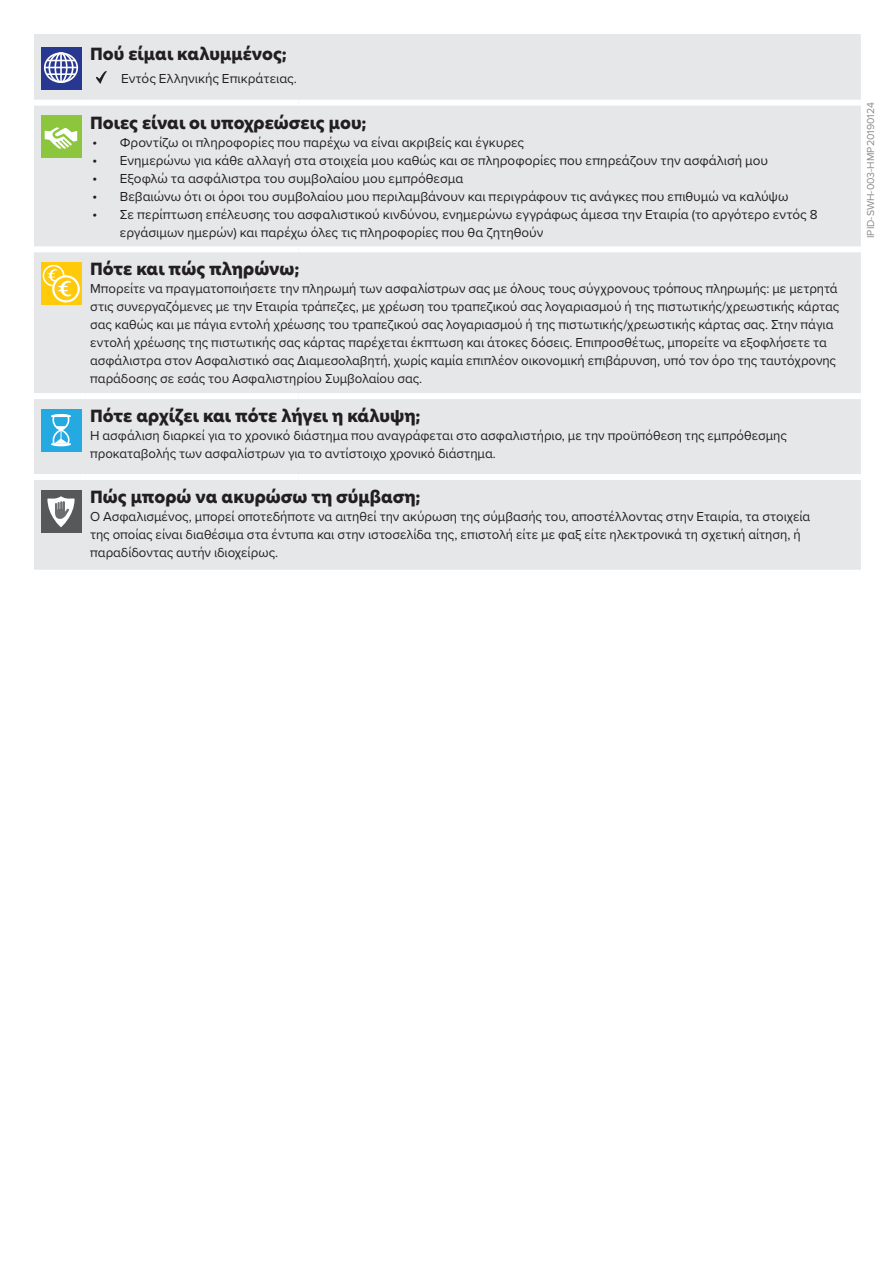
<style>
.page{position:relative;width:893px;height:1263px;background:#fff}
.page>*{position:absolute;margin:0;border:0;box-sizing:border-box;transform-origin:0 0}
.Cover_subhead{font:800 16.5px "Hero New";color:#231f20}
.Covered_bullets{font:13.5px/18px "Proxima Nova";color:#231f20}
.t1{font:10.5px "Proxima Nova";color:#8a8c8f}
.s1{font-family:"Myriad Pro";font-size:14.7px}
</style>
<div class="page">
<div style="left:34px;top:34px;width:827px;height:536px;background:#e6e7e9"></div>
<div style="left:86px;top:393px;width:212px;height:6px;background:#fff"></div>
<div style="left:298px;top:393px;width:9px;height:6px;background:#fff"></div>
<div style="left:307px;top:393px;width:51px;height:6px;background:#fff"></div>
<div style="left:358px;top:393px;width:503px;height:6px;background:#fff"></div>
<div style="left:86px;top:474px;width:212px;height:6px;background:#fff"></div>
<div style="left:298px;top:474px;width:9px;height:6px;background:#fff"></div>
<div style="left:307px;top:474px;width:51px;height:6px;background:#fff"></div>
<div style="left:358px;top:474px;width:503px;height:6px;background:#fff"></div>
<div style="left:34px;top:246px;width:52px;height:6px;background:#fff"></div>
<div style="left:34px;top:393px;width:52px;height:6px;background:#fff"></div>
<div style="left:34px;top:474px;width:52px;height:6px;background:#fff"></div>
<div style="left:34px;top:100px;width:52px;height:6px;background:#fff"></div>
<div style="left:86px;top:100px;width:212px;height:6px;background:#fff"></div>
<div style="left:298px;top:100px;width:9px;height:6px;background:#fff"></div>
<div style="left:307px;top:100px;width:51px;height:6px;background:#fff"></div>
<div style="left:358px;top:100px;width:503px;height:6px;background:#fff"></div>
<div style="left:86px;top:246px;width:212px;height:6px;background:#fff"></div>
<div style="left:298px;top:246px;width:9px;height:6px;background:#fff"></div>
<div style="left:307px;top:246px;width:51px;height:6px;background:#fff"></div>
<div style="left:358px;top:246px;width:503px;height:6px;background:#fff"></div>
<svg style="left:41px;top:47px;width:41px;height:42px"></svg>
<div style="left:44px;top:52px;width:34px;height:31px;border:2px solid #fff;border-radius:50%"></div>
<div style="left:48px;top:52px;width:26px;height:31px;border:2px solid #fff;border-radius:50%"></div>
<div style="left:55px;top:52px;width:13px;height:31px;border:2px solid #fff;border-radius:50%"></div>
<hr style="left:60px;top:53px;width:2px;height:30px;background:#fff">
<svg style="left:47px;top:60px;width:29px;height:1px"></svg>
<hr style="left:47px;top:73px;width:29px;height:2px;background:#fff">
<hr style="left:45px;top:67px;width:32px;height:1px;background:#fff">
<svg style="left:96px;top:72px;width:11px;height:12px"></svg>
<div style="left:41px;top:115px;width:41px;height:43px;background:#8bc63e"></div>
<svg style="left:45px;top:127px;width:33px;height:22px"></svg>
<svg style="left:41px;top:262px;width:41px;height:43px"></svg>
<div style="left:43px;top:265px;width:21px;height:21px;border:2px solid #fff;border-radius:50%"></div>
<svg style="left:53px;top:276px;width:26px;height:25px"></svg>
<div style="left:52px;top:275px;width:28px;height:27px;border:2px solid #fff;border-radius:50%"></div>
<svg style="left:47px;top:268px;width:25px;height:30px"></svg>
<div style="left:41px;top:409px;width:41px;height:42px;background:#24aae1"></div>
<svg style="left:51px;top:414px;width:20px;height:32px"></svg>
<div style="left:41px;top:490px;width:41px;height:42px;background:#57585a"></div>
<svg style="left:47px;top:496px;width:28px;height:31px"></svg>
<p class="Cover_subhead" style="left:90px;top:43px;width:198px">Πού είμαι καλυμμένος;</p>
<p class="Covered_bullets" style="left:121px;top:69px;width:177px">Εντός Ελληνικής Επικράτειας.</p>
<p class="Cover_subhead" style="left:90px;top:111px;width:278px">Ποιες είναι οι υποχρεώσεις μου;</p>
<p class="Covered_bullets" style="left:93px;top:132px;width:433px"><span class="s1">•</span> Φροντίζω οι πληροφορίες που παρέχω να είναι ακριβείς και έγκυρες</p>
<p class="Covered_bullets" style="left:93px;top:150px;width:677px"><span class="s1">•</span> Ενημερώνω για κάθε αλλαγή στα στοιχεία μου καθώς και σε πληροφορίες που επηρεάζουν την ασφάλισή μου</p>
<p class="Covered_bullets" style="left:93px;top:168px;width:372px"><span class="s1">•</span> Εξοφλώ τα ασφάλιστρα του συμβολαίου μου εμπρόθεσμα</p>
<p class="Covered_bullets" style="left:93px;top:186px;width:697px"><span class="s1">•</span> Βεβαιώνω ότι οι όροι του συμβολαίου μου περιλαμβάνουν και περιγράφουν τις ανάγκες που επιθυμώ να καλύψω</p>
<p class="Covered_bullets" style="left:120px;top:204px;width:699px;text-indent:-27px"><span class="s1">•</span> Σε περίπτωση επέλευσης του ασφαλιστικού κινδύνου, ενημερώνω εγγράφως άμεσα την Εταιρία (το αργότερο εντός 8 εργάσιμων ημερών) και παρέχω όλες τις πληροφορίες που θα ζητηθούν</p>
<p class="Cover_subhead" style="left:90px;top:258px;width:211px">Πότε και πώς πληρώνω;</p>
<p class="Covered_bullets" style="left:90px;top:279px;width:751px">Μπορείτε να πραγματοποιήσετε την πληρωμή των ασφαλίστρων σας με όλους τους σύγχρονους τρόπους πληρωμής: με μετρητά στις συνεργαζόμενες με την Εταιρία τράπεζες, με χρέωση του τραπεζικού σας λογαριασμού ή της πιστωτικής/χρεωστικής κάρτας σας καθώς και με πάγια εντολή χρέωσης του τραπεζικού σας λογαριασμού ή της πιστωτικής/χρεωστικής κάρτας σας. Στην πάγια εντολή χρέωσης της πιστωτικής σας κάρτας παρέχεται έκπτωση και άτοκες δόσεις. Επιπροσθέτως, μπορείτε να εξοφλήσετε τα ασφάλιστρα στον Ασφαλιστικό σας Διαμεσολαβητή, χωρίς καμία επιπλέον οικονομική επιβάρυνση, υπό τον όρο της ταυτόχρονης παράδοσης σε εσάς του Ασφαλιστηρίου Συμβολαίου σας.</p>
<p class="Cover_subhead" style="left:90px;top:405px;width:332px">Πότε αρχίζει και πότε λήγει η κάλυψη;</p>
<p class="Covered_bullets" style="left:90px;top:426px;width:698px">Η ασφάλιση διαρκεί για το χρονικό διάστημα που αναγράφεται στο ασφαλιστήριο, με την προϋπόθεση της εμπρόθεσμης προκαταβολής των ασφαλίστρων για το αντίστοιχο χρονικό διάστημα.</p>
<p class="Cover_subhead" style="left:90px;top:486px;width:332px">Πώς μπορώ να ακυρώσω τη σύμβαση;</p>
<p class="Covered_bullets" style="left:90px;top:507px;width:722px">Ο Ασφαλισμένος, μπορεί οποτεδήποτε να αιτηθεί την ακύρωση της σύμβασής του, αποστέλλοντας στην Εταιρία, τα στοιχεία της οποίας είναι διαθέσιμα στα έντυπα και στην ιστοσελίδα της, επιστολή είτε με φαξ είτε ηλεκτρονικά τη σχετική αίτηση, ή παραδίδοντας αυτήν ιδιοχείρως.</p>
<p class="t1" style="left:863px;top:238px;width:138px;rotate:-90deg">IPID-SWH-003-HMP20190124</p>
</div>
